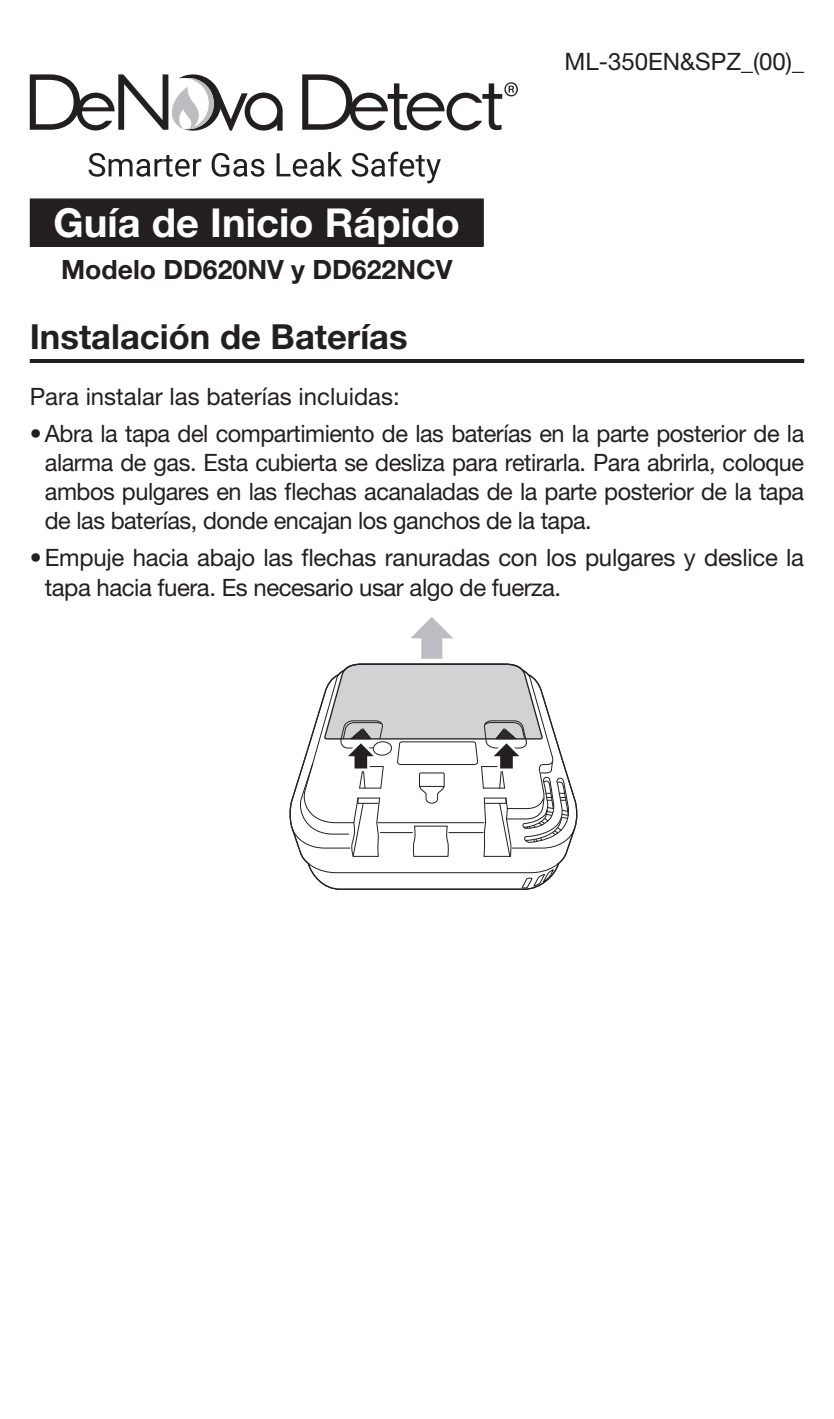
<style>
.page{position:relative;width:834px;height:1419px;background:#fff}
.page>*{position:absolute;margin:0;border:0;box-sizing:border-box;transform-origin:0 0}
.t1{font:700 39.9px "Helvetica Neue";color:#fff}
.t2{font:700 34.65px "Helvetica Neue";color:#231f20}
.t3{font:700 26.6px "Helvetica Neue";color:#231f20}
.t4{font:24.15px "Helvetica Neue";color:#231f20}
.t5{font:23.8px/29.4px "Helvetica Neue";letter-spacing:-.015em;color:#231f20;text-align:justify}
</style>
<div class="page">
<svg style="left:30px;top:74px;width:252px;height:57px"></svg>
<svg style="left:302px;top:74px;width:216px;height:56px"></svg>
<svg style="left:88px;top:152px;width:352px;height:31px"></svg>
<hr style="left:30px;top:359px;width:774px;height:4px;background:#231f20">
<svg style="left:289px;top:798px;width:288px;height:92px"></svg>
<svg style="left:291px;top:617px;width:284px;height:240px"></svg>
<div style="left:30px;top:199px;width:453px;height:48px;background:#231f20"></div>
<hr style="left:30px;top:198px;width:454px;height:2px;background:#231f20">
<hr style="left:482px;top:200px;width:2px;height:47px;background:#231f20">
<h1 class="t1" style="left:54px;top:198px;width:408px">Guía de Inicio Rápido</h1>
<p class="t3" style="left:61px;top:253px;width:393px">Modelo DD620NV y DD622NCV</p>
<p class="t4" style="left:564px;top:47px;width:241px">ML-350EN&amp;SPZ )_ 0 0 _(</p>
<h2 class="t2" style="left:30px;top:315px;width:379px">Instalación de Baterías</h2>
<p class="t5" style="left:30px;top:381px;width:371px">Para instalar las baterías incluidas:</p>
<p class="t5" style="left:45px;top:418px;width:760px;text-indent:-15px">•Abra la tapa del compartimiento de las baterías en la parte posterior de la alarma de gas. Esta cubierta se desliza para retirarla. Para abrirla, coloque ambos pulgares en las flechas acanaladas de la parte posterior de la tapa de las baterías, donde encajan los ganchos de la tapa.</p>
<p class="t5" style="left:45px;top:543px;width:760px;text-indent:-15px">•Empuje hacia abajo las flechas ranuradas con los pulgares y deslice la tapa hacia fuera. Es necesario usar algo de fuerza.</p>
</div>
